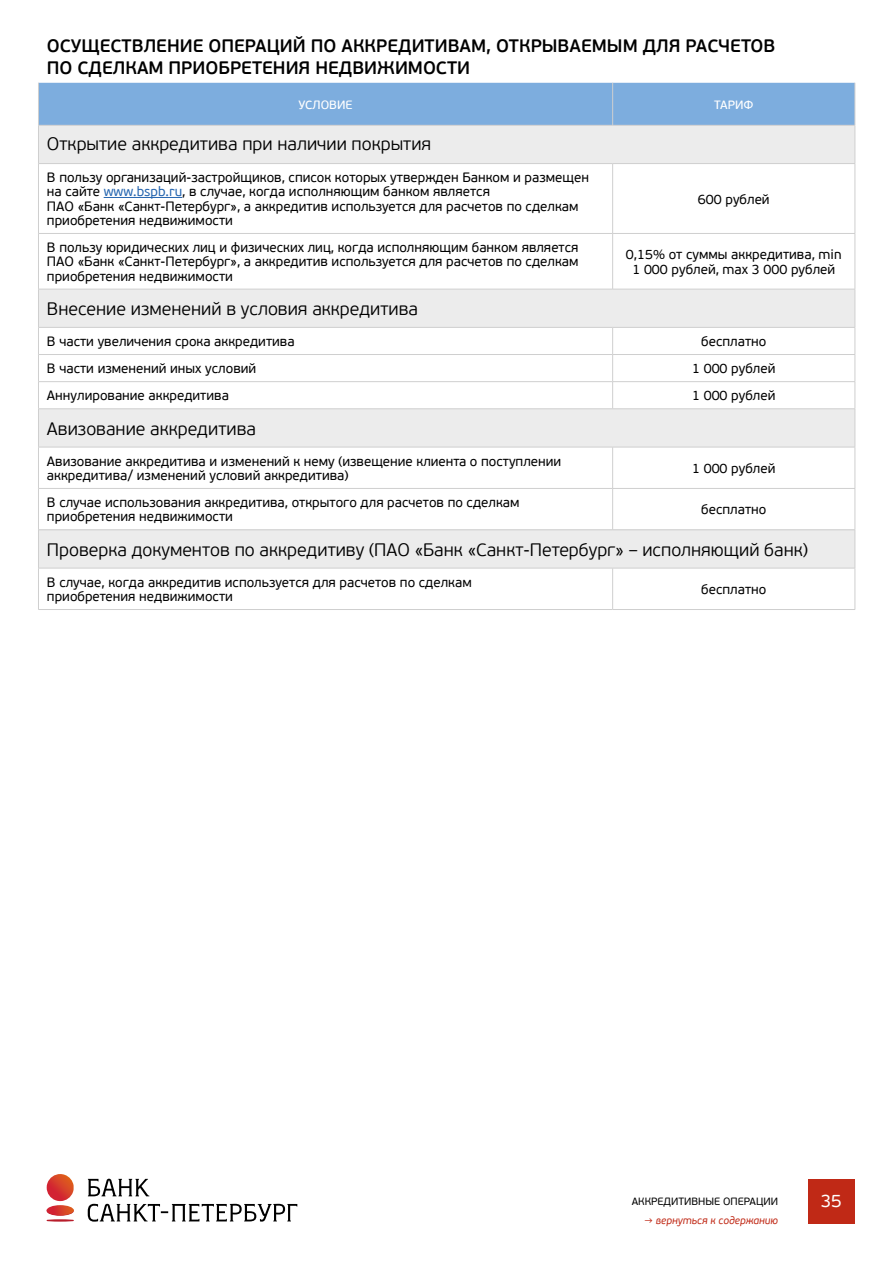
<style>
.page{position:relative;width:893px;height:1263px;background:#fff}
.page>*{position:absolute;margin:0;border:0;box-sizing:border-box;transform-origin:0 0}
.t1{font:300 18px "PF Beau Sans Pro";color:#000}
.t2{font:600 18px/22.5px "PF Beau Sans Pro";color:#000}
.t3{font:18px "PF Beau Sans Pro";color:#fff}
.t4{font:13.5px/14.2px "PF Beau Sans Pro";color:#000}
.t5{font:12px "PF Beau Sans Pro Bbook";color:#fff}
.t6{font:10.5px "PF Beau Sans Pro";color:#000}
.t7{font:italic 10.5px "PF Beau Sans Pro";color:#c02916}
.s1{color:#2666b0}
</style>
<div class="page">
<div style="left:808px;top:1179px;width:46px;height:45px;background:#c02916"></div>
<svg style="left:47px;top:1174px;width:27px;height:47px"></svg>
<svg style="left:88px;top:1179px;width:209px;height:42px"></svg>
<div style="left:39px;top:83px;width:816px;height:42px;background:#7dadde"></div>
<svg style="left:39px;top:126px;width:816px;height:321px"></svg>
<div style="left:38px;top:530px;width:817px;height:38px;background:#ececec"></div>
<hr style="left:855px;top:126px;width:1px;height:37px;background:#cfcfcf">
<hr style="left:855px;top:289px;width:1px;height:38px;background:#cfcfcf">
<hr style="left:855px;top:409px;width:1px;height:38px;background:#cfcfcf">
<hr style="left:855px;top:530px;width:1px;height:38px;background:#cfcfcf">
<hr style="left:38px;top:83px;width:1px;height:42px;background:#cfcfcf">
<hr style="left:612px;top:83px;width:1px;height:42px;background:#cfcfcf">
<hr style="left:855px;top:83px;width:1px;height:42px;background:#cfcfcf">
<hr style="left:38px;top:126px;width:1px;height:37px;background:#cfcfcf">
<hr style="left:38px;top:125px;width:575px;height:1px;background:#cfcfcf">
<hr style="left:613px;top:125px;width:242px;height:1px;background:#cfcfcf">
<hr style="left:38px;top:164px;width:1px;height:69px;background:#cfcfcf">
<hr style="left:38px;top:234px;width:1px;height:55px;background:#cfcfcf">
<hr style="left:38px;top:163px;width:575px;height:1px;background:#cfcfcf">
<hr style="left:38px;top:289px;width:575px;height:1px;background:#cfcfcf">
<hr style="left:613px;top:289px;width:242px;height:1px;background:#cfcfcf">
<hr style="left:38px;top:233px;width:575px;height:1px;background:#cfcfcf">
<hr style="left:612px;top:164px;width:1px;height:69px;background:#cfcfcf">
<hr style="left:612px;top:234px;width:1px;height:55px;background:#cfcfcf">
<hr style="left:613px;top:163px;width:242px;height:1px;background:#cfcfcf">
<hr style="left:855px;top:164px;width:1px;height:69px;background:#cfcfcf">
<hr style="left:855px;top:234px;width:1px;height:55px;background:#cfcfcf">
<hr style="left:613px;top:233px;width:242px;height:1px;background:#cfcfcf">
<hr style="left:38px;top:289px;width:1px;height:38px;background:#cfcfcf">
<hr style="left:38px;top:327px;width:575px;height:1px;background:#cfcfcf">
<hr style="left:613px;top:327px;width:242px;height:1px;background:#cfcfcf">
<hr style="left:38px;top:354px;width:575px;height:1px;background:#cfcfcf">
<hr style="left:613px;top:354px;width:242px;height:1px;background:#cfcfcf">
<hr style="left:38px;top:409px;width:1px;height:38px;background:#cfcfcf">
<hr style="left:38px;top:447px;width:1px;height:41px;background:#cfcfcf">
<hr style="left:38px;top:447px;width:575px;height:1px;background:#cfcfcf">
<hr style="left:612px;top:447px;width:1px;height:41px;background:#cfcfcf">
<hr style="left:613px;top:447px;width:242px;height:1px;background:#cfcfcf">
<hr style="left:855px;top:447px;width:1px;height:41px;background:#cfcfcf">
<svg style="left:38px;top:328px;width:1px;height:80px"></svg>
<hr style="left:38px;top:489px;width:1px;height:41px;background:#cfcfcf">
<hr style="left:38px;top:381px;width:575px;height:1px;background:#cfcfcf">
<hr style="left:613px;top:381px;width:242px;height:1px;background:#cfcfcf">
<hr style="left:38px;top:488px;width:575px;height:1px;background:#cfcfcf">
<hr style="left:613px;top:488px;width:242px;height:1px;background:#cfcfcf">
<svg style="left:612px;top:328px;width:1px;height:80px"></svg>
<svg style="left:855px;top:328px;width:1px;height:81px"></svg>
<hr style="left:612px;top:489px;width:1px;height:41px;background:#cfcfcf">
<hr style="left:855px;top:489px;width:1px;height:41px;background:#cfcfcf">
<hr style="left:38px;top:530px;width:1px;height:38px;background:#cfcfcf">
<hr style="left:38px;top:568px;width:1px;height:41px;background:#cfcfcf">
<hr style="left:38px;top:408px;width:575px;height:1px;background:#cfcfcf">
<hr style="left:613px;top:408px;width:242px;height:1px;background:#cfcfcf">
<hr style="left:38px;top:530px;width:575px;height:1px;background:#cfcfcf">
<hr style="left:613px;top:530px;width:242px;height:1px;background:#cfcfcf">
<hr style="left:38px;top:568px;width:575px;height:1px;background:#cfcfcf">
<hr style="left:613px;top:568px;width:242px;height:1px;background:#cfcfcf">
<hr style="left:612px;top:568px;width:1px;height:41px;background:#cfcfcf">
<hr style="left:855px;top:568px;width:1px;height:41px;background:#cfcfcf">
<hr style="left:38px;top:609px;width:575px;height:1px;background:#cfcfcf">
<hr style="left:613px;top:609px;width:242px;height:1px;background:#cfcfcf">
<hr style="left:104px;top:197px;width:78px;height:1px;background:#2666b0">
<h1 class="t2" style="left:47px;top:35px;width:730px">ОСУЩЕСТВЛЕНИЕ ОПЕРАЦИЙ ПО АККРЕДИТИВАМ, ОТКРЫВАЕМЫМ ДЛЯ РАСЧЕТОВ<br>ПО СДЕЛКАМ ПРИОБРЕТЕНИЯ НЕДВИЖИМОСТИ</h1>
<p class="t5" style="left:299px;top:97px;width:56px">УСЛОВИЕ</p>
<p class="t5" style="left:714px;top:97px;width:41px">ТАРИФ</p>
<h1 class="t1" style="left:47px;top:134px;width:386px">Открытие аккредитива при наличии покрытия</h1>
<p class="t4" style="left:47px;top:171px;width:543px">В пользу организаций-застройщиков, список которых утвержден Банком и размещен на сайте <span class="s1">www.bspb.ru</span>, в случае, когда исполняющим банком является<br>ПАО «Банк «Санкт-Петербург», а аккредитив используется для расчетов по сделкам приобретения недвижимости</p>
<p class="t4" style="left:698px;top:192px;width:73px">600 рублей</p>
<p class="t4" style="left:47px;top:241px;width:533px;text-align:justify">В пользу юридических лиц и физических лиц, когда исполняющим банком является ПАО «Банк «Санкт-Петербург», а аккредитив используется для расчетов по сделкам приобретения недвижимости</p>
<p class="t4" style="left:626px;top:248px;width:217px;text-align:center">0,15% от суммы аккредитива, min<br>1 000 рублей, max 3 000 рублей</p>
<h1 class="t1" style="left:47px;top:299px;width:373px">Внесение изменений в условия аккредитива</h1>
<p class="t4" style="left:47px;top:335px;width:249px">В части увеличения срока аккредитива</p>
<p class="t4" style="left:701px;top:335px;width:67px">бесплатно</p>
<p class="t4" style="left:47px;top:362px;width:211px">В части изменений иных условий</p>
<p class="t4" style="left:692px;top:362px;width:85px">1 000 рублей</p>
<p class="t4" style="left:47px;top:389px;width:183px">Аннулирование аккредитива</p>
<p class="t4" style="left:692px;top:389px;width:85px">1 000 рублей</p>
<h1 class="t1" style="left:47px;top:418px;width:211px">Авизование аккредитива</h1>
<p class="t4" style="left:47px;top:454px;width:516px">Авизование аккредитива и изменений к нему (извещение клиента о поступлении аккредитива/ изменений условий аккредитива)</p>
<p class="t4" style="left:692px;top:461px;width:85px">1 000 рублей</p>
<p class="t4" style="left:47px;top:496px;width:474px">В случае использования аккредитива, открытого для расчетов по сделкам приобретения недвижимости</p>
<p class="t4" style="left:701px;top:503px;width:67px">бесплатно</p>
<h1 class="t1" style="left:47px;top:539px;width:762px">Проверка документов по аккредитиву (ПАО «Банк «Санкт-Петербург» – исполняющий банк)</h1>
<p class="t4" style="left:47px;top:575px;width:426px">В случае, когда аккредитив используется для расчетов по сделкам приобретения недвижимости</p>
<p class="t4" style="left:701px;top:582px;width:67px">бесплатно</p>
<p class="t6" style="left:632px;top:1196px;width:148px">АККРЕДИТИВНЫЕ ОПЕРАЦИИ</p>
<h1 class="t3" style="left:821px;top:1191px;width:23px">35</h1>
<p class="t7" style="left:644px;top:1214px;width:135px">→ вернуться к содержанию</p>
</div>
